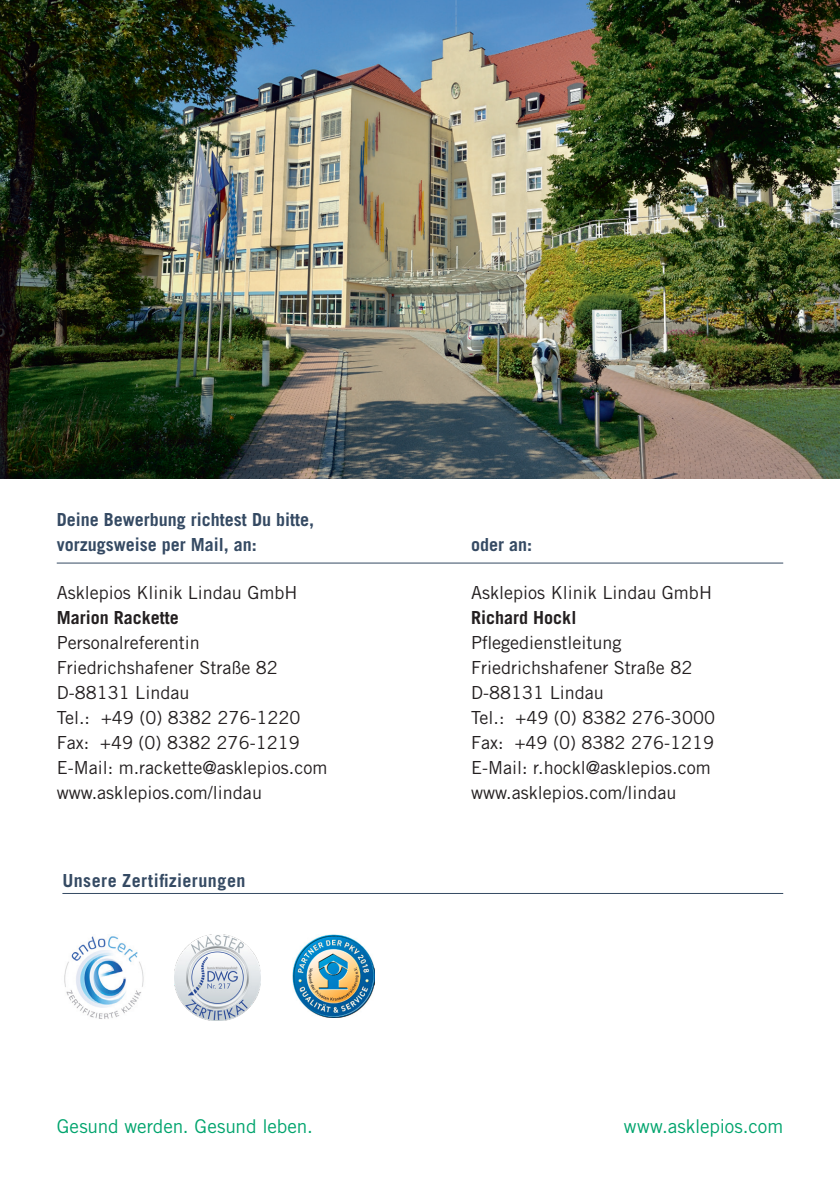
<style>
.page{position:relative;width:840px;height:1191px;background:#fff}
.page>*{position:absolute;margin:0;border:0;box-sizing:border-box;transform-origin:0 0}
.t1{font:19px "Trade Gothic";letter-spacing:-.005em;color:#00a46d}
.t2{font:18px "Trade Gothic";color:#231f20}
.t3{font:700 18px/25px "Trade Gothic";color:#354a63}
.t4{font:700 18px "Trade Gothic";color:#231f20}
.t5{font:700 18px "Trade Gothic";letter-spacing:.025em;color:#354a63}
</style>
<div class="page">
<img style="left:0;top:0;width:839px;height:478px">
<hr style="left:57px;top:562px;width:725px;height:1px;background:#354a63">
<hr style="left:62px;top:893px;width:720px;height:1px;background:#354a63">
<img style="left:64px;top:936px;width:80px;height:83px">
<img style="left:174px;top:934px;width:86px;height:86px">
<img style="left:292px;top:935px;width:82px;height:82px">
<p class="t3" style="left:57px;top:507px;width:259px">Deine Bewerbung richtest Du bitte, vorzugsweise per Mail, an:</p>
<p class="t3" style="left:471px;top:532px;width:63px">oder an:</p>
<p class="t2" style="left:57px;top:581px;width:242px">Asklepios Klinik Lindau GmbH</p>
<p class="t2" style="left:471px;top:581px;width:242px">Asklepios Klinik Lindau GmbH</p>
<p class="t4" style="left:57px;top:606px;width:124px">Marion Rackette</p>
<p class="t4" style="left:471px;top:606px;width:107px">Richard Hockl</p>
<p class="t2" style="left:57px;top:631px;width:144px">Personalreferentin</p>
<p class="t2" style="left:471px;top:631px;width:152px">Pflegedienstleitung</p>
<p class="t2" style="left:57px;top:656px;width:222px">Friedrichshafener Straße 82</p>
<p class="t2" style="left:471px;top:656px;width:222px">Friedrichshafener Straße 82</p>
<p class="t2" style="left:57px;top:681px;width:134px">D-88131 Lindau</p>
<p class="t2" style="left:471px;top:681px;width:134px">D-88131 Lindau</p>
<p class="t2" style="left:57px;top:706px;width:245px">Tel.: +49 (0) 8382 276-1220</p>
<p class="t2" style="left:471px;top:706px;width:245px">Tel.: +49 (0) 8382 276-3000</p>
<p class="t2" style="left:57px;top:731px;width:244px">Fax: +49 (0) 8382 276-1219</p>
<p class="t2" style="left:471px;top:731px;width:244px">Fax: +49 (0) 8382 276-1219</p>
<p class="t2" style="left:57px;top:756px;width:272px">E-Mail: m.rackette@asklepios.com</p>
<p class="t2" style="left:471px;top:756px;width:241px">E-Mail: r.hockl@asklepios.com</p>
<p class="t2" style="left:57px;top:781px;width:207px">www.asklepios.com/lindau</p>
<p class="t2" style="left:471px;top:781px;width:207px">www.asklepios.com/lindau</p>
<p class="t5" style="left:62px;top:869px;width:184px">Unsere Zertifizierungen</p>
<p class="t1" style="left:57px;top:1114px;width:257px">Gesund werden. Gesund leben.</p>
<p class="t1" style="left:623px;top:1114px;width:161px">www.asklepios.com</p>
</div>
